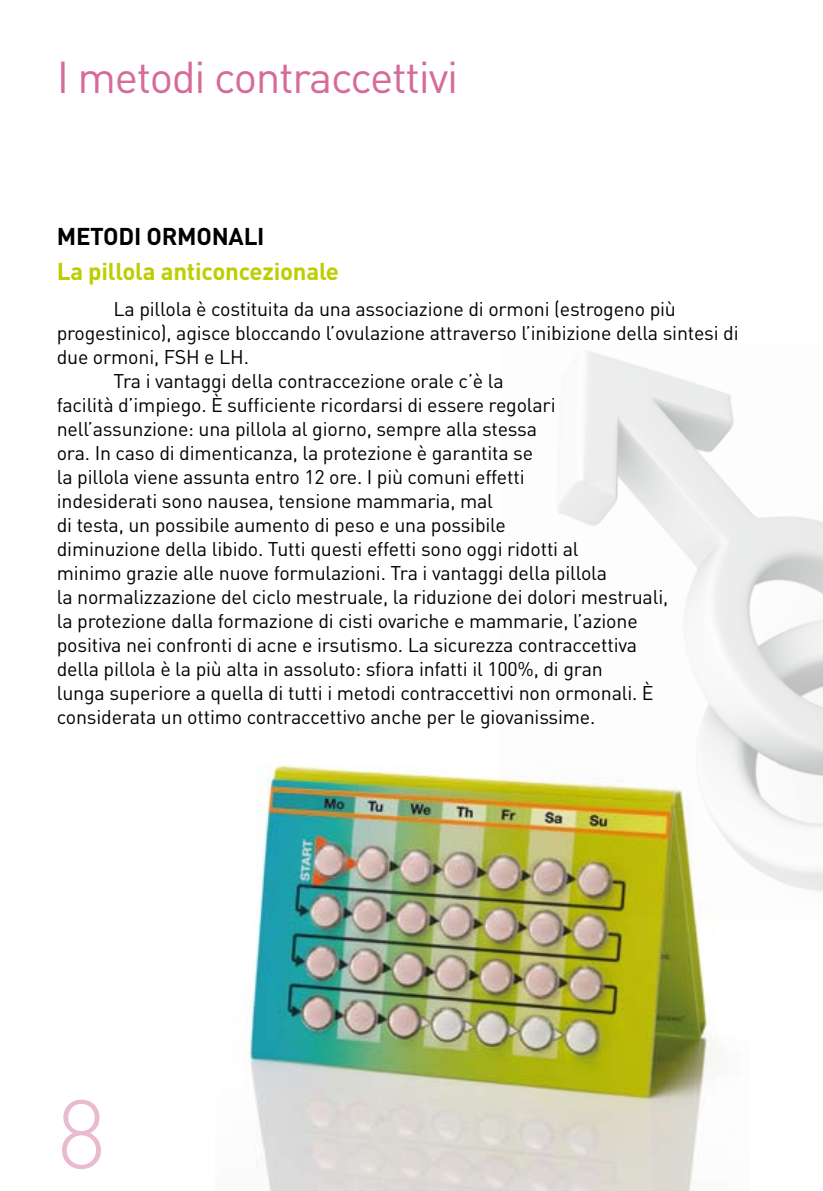
<style>
.page{position:relative;width:823px;height:1191px;background:#fff}
.page>*{position:absolute;margin:0;border:0;box-sizing:border-box;transform-origin:0 0}
.t1{font:300 96px "DIN";color:#eabbd0}
.t2{font:44px "DIN";letter-spacing:-.03em;color:#d66b9a}
.t3{font:700 24px "DIN";letter-spacing:-.01em;color:#becd00}
.t4{font:700 24px "DIN";letter-spacing:-.01em;color:#000}
.t5{font:19.6px "DIN";letter-spacing:-.01em;color:#000}
</style>
<div class="page">
<img style="left:558px;top:351px;width:265px;height:541px">
<img style="left:246px;top:746px;width:502px;height:445px">
<h2 class="t2" style="left:57px;top:49px;width:403px">I metodi contraccettivi</h2>
<p class="t4" style="left:57px;top:220px;width:209px">METODI ORMONALI</p>
<p class="t3" style="left:57px;top:256px;width:284px">La pillola anticoncezionale</p>
<p class="t5" style="left:113px;top:296px;width:563px">La pillola è costituita da una associazione di ormoni (estrogeno più</p>
<p class="t5" style="left:57px;top:320px;width:683px">progestinico), agisce bloccando l’ovulazione attraverso l’inibizione della sintesi di</p>
<p class="t5" style="left:57px;top:344px;width:193px">due ormoni, FSH e LH.</p>
<p class="t5" style="left:113px;top:368px;width:391px">Tra i vantaggi della contraccezione orale c’è la</p>
<p class="t5" style="left:57px;top:392px;width:500px">facilità d’impiego. È sufficiente ricordarsi di essere regolari</p>
<p class="t5" style="left:57px;top:416px;width:481px">nell’assunzione: una pillola al giorno, sempre alla stessa</p>
<p class="t5" style="left:57px;top:440px;width:477px">ora. In caso di dimenticanza, la protezione è garantita se</p>
<p class="t5" style="left:57px;top:464px;width:469px">la pillola viene assunta entro 12 ore. I più comuni effetti</p>
<p class="t5" style="left:57px;top:488px;width:437px">indesiderati sono nausea, tensione mammaria, mal</p>
<p class="t5" style="left:57px;top:512px;width:450px">di testa, un possibile aumento di peso e una possibile</p>
<p class="t5" style="left:57px;top:536px;width:523px">diminuzione della libido. Tutti questi effetti sono oggi ridotti al</p>
<p class="t5" style="left:57px;top:560px;width:551px">minimo grazie alle nuove formulazioni. Tra i vantaggi della pillola</p>
<p class="t5" style="left:57px;top:584px;width:612px">la normalizzazione del ciclo mestruale, la riduzione dei dolori mestruali,</p>
<p class="t5" style="left:57px;top:608px;width:582px">la protezione dalla formazione di cisti ovariche e mammarie, l’azione</p>
<p class="t5" style="left:57px;top:632px;width:581px">positiva nei confronti di acne e irsutismo. La sicurezza contraccettiva</p>
<p class="t5" style="left:57px;top:656px;width:547px">della pillola è la più alta in assoluto: sfiora infatti il 100%, di gran</p>
<p class="t5" style="left:57px;top:680px;width:598px">lunga superiore a quella di tutti i metodi contraccettivi non ormonali. È</p>
<p class="t5" style="left:57px;top:704px;width:540px">considerata un ottimo contraccettivo anche per le giovanissime.</p>
<h1 class="t1" style="left:57px;top:1075px;width:51px">8</h1>
</div>
